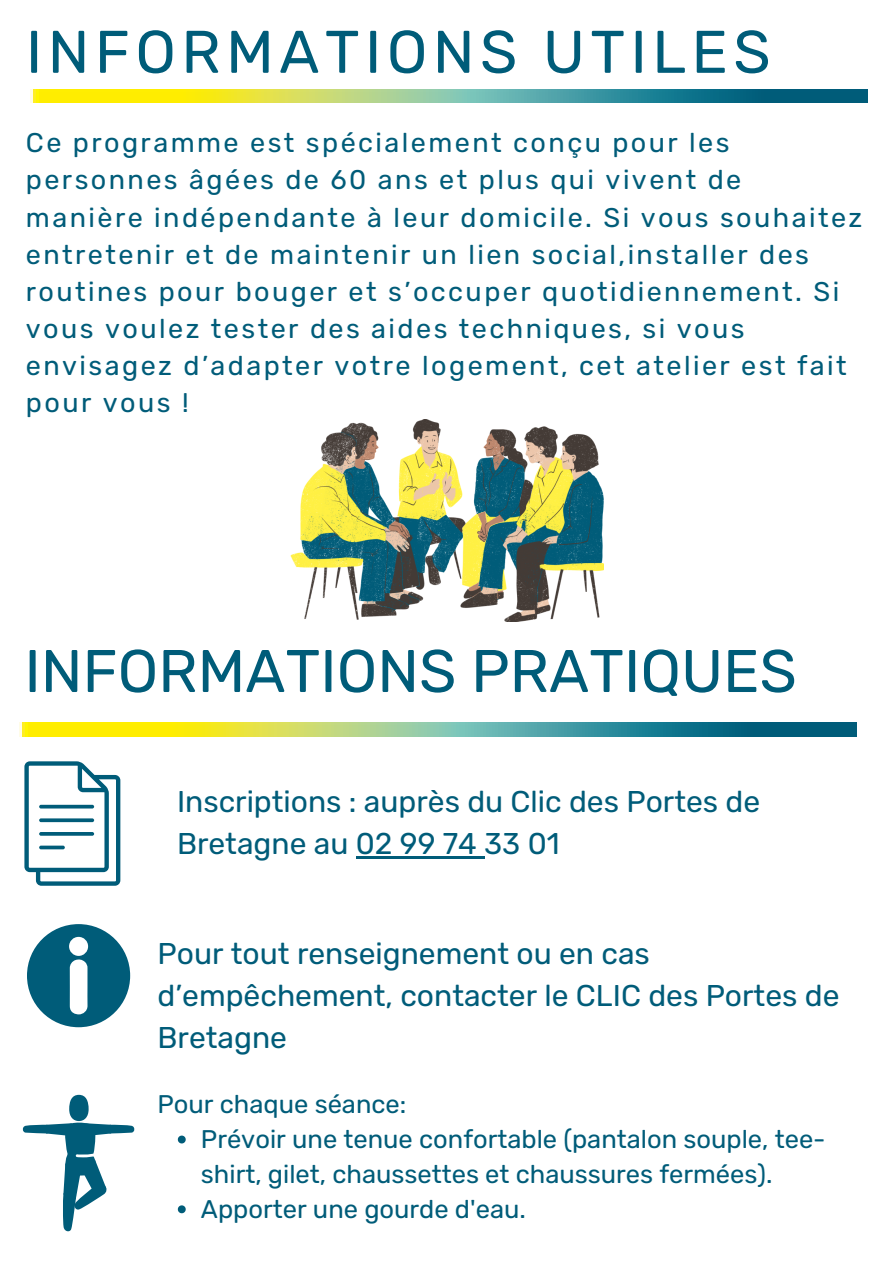
<style>
.page{position:relative;width:894px;height:1264px;background:#fff}
.page>*{position:absolute;margin:0;border:0;box-sizing:border-box;transform-origin:0 0}
.t1{font:60px "Rubik";color:#005c79}
.t2{font:60px "Rubik";letter-spacing:.09em;color:#005c79}
.t3{font:30px/41.7px "Rubik";color:#005c79}
.t4{font:27px/37.2px "Rubik";letter-spacing:.09em;color:#005c79}
.t5{font:25.5px/34.8px "Rubik";color:#005c79}
</style>
<div class="page">
<svg style="left:27px;top:924px;width:103px;height:103px"></svg>
<svg style="left:24px;top:761px;width:96px;height:124px"></svg>
<img style="left:19px;top:722px;width:837px;height:14px">
<img style="left:30px;top:89px;width:837px;height:14px">
<svg style="left:290px;top:419px;width:313px;height:202px"></svg>
<svg style="left:22px;top:1094px;width:113px;height:138px"></svg>
<hr style="left:356px;top:856px;width:128px;height:2px;background:#005c79">
<svg style="left:178px;top:1135px;width:8px;height:8px"></svg>
<svg style="left:178px;top:1205px;width:8px;height:8px"></svg>
<h1 class="t2" style="left:26px;top:17px;width:746px">INFORMATIONS UTILES</h1>
<p class="t4" style="left:26px;top:124px;width:837px">Ce programme est spécialement conçu pour les personnes âgées de 60 ans et plus qui vivent de manière indépendante à leur domicile. Si vous souhaitez entretenir et de maintenir un lien social,installer des routines pour bouger et s’occuper quotidiennement. Si vous voulez tester des aides techniques, si vous envisagez d’adapter votre logement, cet atelier est fait pour vous !</p>
<p class="t1" style="left:24px;top:636px;width:773px">INFORMATIONS PRATIQUES</p>
<h1 class="t3" style="left:177px;top:781px;width:584px">Inscriptions : auprès du Clic des Portes de<br>Bretagne au 02 99 74 33 01</h1>
<p class="t3" style="left:157px;top:933px;width:683px">Pour tout renseignement ou en cas d’empêchement, contacter le CLIC des Portes de<br>Bretagne</p>
<p class="t5" style="left:157px;top:1086px;width:250px">Pour chaque séance:</p>
<p class="t5" style="left:201px;top:1121px;width:626px">Prévoir une tenue confortable (pantalon souple, tee&shy;shirt, gilet, chaussettes et chaussures fermées).</p>
<h2 class="t5" style="left:201px;top:1191px;width:326px">Apporter une gourde d'eau.</h2>
</div>
